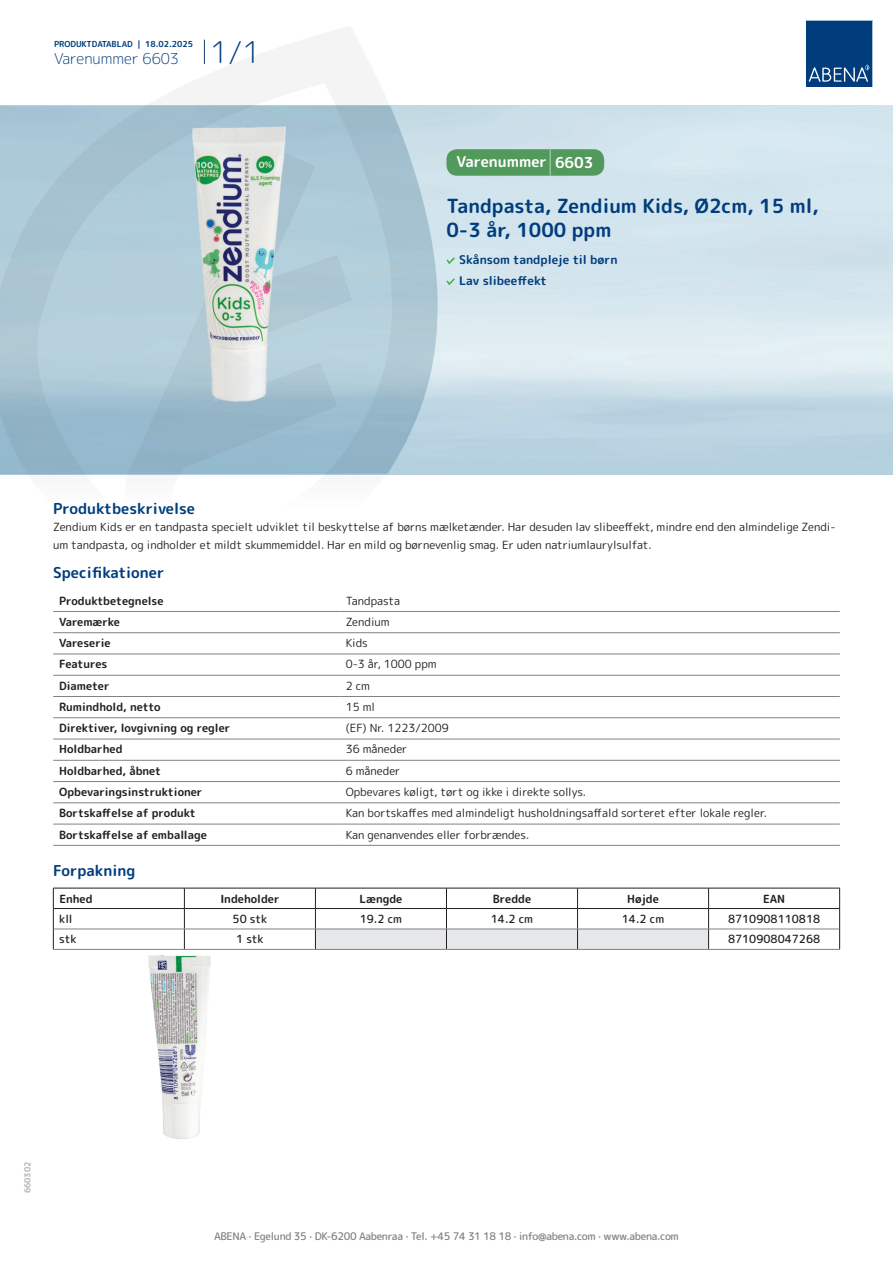
<style>
.page{position:relative;width:893px;height:1263px;background:#fff}
.page>*{position:absolute;margin:0;border:0;box-sizing:border-box;transform-origin:0 0}
.t1{font:700 19.5px/24px "Rounded Mplus 1 c";color:#013d7d}
.t2{font:700 15px "Rounded Mplus 1 c";color:#013d7d}
.t3{font:300 15px "Rounded Mplus 1 c";color:#013d7d}
.t4{font:700 15px "Rounded Mplus 1 c";color:#fff}
.t5{font:700 12px/21px "Rounded Mplus 1 c";color:#013d7d}
.t6{font:11.25px/18px "Rounded Mplus 1 c";color:#231f20}
.t7{font:700 11.25px "Rounded Mplus 1 c";color:#231f20}
.t8{font:500 11.25px "Rounded Mplus 1 c";color:#231f20}
.t9{font:500 10.5px "Rounded Mplus 1 c";letter-spacing:-.03em;color:#808285}
.t10{font:700 8.25px "Rounded Mplus 1 c";color:#013d7d}
.t11{font:700 8.25px "Rounded Mplus 1 c";color:#b2b3b7}
.s1{font-size:30px}
.s2{font-size:25.5px}
</style>
<div class="page">
<svg style="left:0;top:26px;width:439px;height:449px"></svg>
<svg style="left:0;top:106px;width:438px;height:368px;background:#a8c5d4"></svg>
<svg style="left:204px;top:40px;width:1px;height:24px"></svg>
<svg style="left:806px;top:20px;width:67px;height:67px;background:#144b86"></svg>
<img style="left:193px;top:127px;width:92px;height:275px">
<hr style="left:53px;top:611px;width:287px;height:1px;background:#808285">
<hr style="left:340px;top:611px;width:500px;height:1px;background:#808285">
<hr style="left:53px;top:632px;width:287px;height:1px;background:#808285">
<hr style="left:340px;top:632px;width:500px;height:1px;background:#808285">
<hr style="left:53px;top:654px;width:287px;height:1px;background:#808285">
<hr style="left:340px;top:654px;width:500px;height:1px;background:#808285">
<hr style="left:53px;top:675px;width:287px;height:1px;background:#808285">
<hr style="left:340px;top:675px;width:500px;height:1px;background:#808285">
<hr style="left:53px;top:696px;width:287px;height:1px;background:#808285">
<hr style="left:340px;top:696px;width:500px;height:1px;background:#808285">
<hr style="left:53px;top:717px;width:287px;height:1px;background:#808285">
<hr style="left:340px;top:717px;width:500px;height:1px;background:#808285">
<hr style="left:53px;top:739px;width:287px;height:1px;background:#808285">
<hr style="left:340px;top:739px;width:500px;height:1px;background:#808285">
<hr style="left:53px;top:760px;width:287px;height:1px;background:#808285">
<hr style="left:340px;top:760px;width:500px;height:1px;background:#808285">
<hr style="left:53px;top:781px;width:287px;height:1px;background:#808285">
<hr style="left:340px;top:781px;width:500px;height:1px;background:#808285">
<hr style="left:53px;top:802px;width:287px;height:1px;background:#808285">
<hr style="left:340px;top:802px;width:500px;height:1px;background:#808285">
<hr style="left:53px;top:824px;width:287px;height:1px;background:#808285">
<hr style="left:340px;top:824px;width:500px;height:1px;background:#808285">
<hr style="left:53px;top:845px;width:287px;height:1px;background:#808285">
<hr style="left:340px;top:845px;width:500px;height:1px;background:#808285">
<hr style="left:53px;top:888px;width:131px;height:1px;background:#231f20">
<hr style="left:184px;top:888px;width:131px;height:1px;background:#231f20">
<hr style="left:709px;top:888px;width:131px;height:1px;background:#231f20">
<hr style="left:53px;top:908px;width:131px;height:1px;background:#231f20">
<hr style="left:184px;top:908px;width:131px;height:1px;background:#231f20">
<hr style="left:709px;top:908px;width:131px;height:1px;background:#231f20">
<svg style="left:53px;top:888px;width:1px;height:61px"></svg>
<svg style="left:184px;top:888px;width:1px;height:61px"></svg>
<svg style="left:315px;top:888px;width:394px;height:61px"></svg>
<svg style="left:839px;top:888px;width:1px;height:61px"></svg>
<hr style="left:54px;top:929px;width:130px;height:1px;background:#808285">
<hr style="left:184px;top:929px;width:131px;height:1px;background:#808285">
<hr style="left:315px;top:929px;width:131px;height:1px;background:#808285">
<hr style="left:446px;top:929px;width:131px;height:1px;background:#808285">
<hr style="left:577px;top:929px;width:132px;height:1px;background:#808285">
<hr style="left:709px;top:929px;width:130px;height:1px;background:#808285">
<hr style="left:53px;top:949px;width:131px;height:1px;background:#808285">
<hr style="left:184px;top:949px;width:131px;height:1px;background:#808285">
<hr style="left:315px;top:949px;width:131px;height:1px;background:#808285">
<hr style="left:446px;top:949px;width:131px;height:1px;background:#808285">
<hr style="left:577px;top:949px;width:132px;height:1px;background:#808285">
<hr style="left:709px;top:949px;width:131px;height:1px;background:#808285">
<img style="left:149px;top:955px;width:62px;height:183px">
<svg style="left:446px;top:257px;width:9px;height:7px"></svg>
<svg style="left:446px;top:278px;width:9px;height:7px"></svg>
<div style="left:446px;top:149px;width:158px;height:27px;background:#52995c;border-radius:10px"></div>
<p class="t10" style="left:54px;top:38px;width:141px">PRODUKTDATABLAD | 18.02.2025</p>
<h2 class="t3" style="left:54px;top:48px;width:208px">Varenummer 6603 <span class="s1">1/1</span></h2>
<h2 class="t4" style="left:457px;top:151px;width:138px">Varenummer <span class="s2">|</span> 6603</h2>
<h1 class="t1" style="left:446px;top:194px;width:374px">Tandpasta, Zendium Kids, Ø2cm, 15 ml,<br>0-3 år, 1000 ppm</h1>
<p class="t5" style="left:459px;top:249px;width:160px">Skånsom tandpleje til børn<br>Lav slibeeffekt</p>
<h2 class="t2" style="left:53px;top:498px;width:143px">Produktbeskrivelse</h2>
<p class="t6" style="left:53px;top:517px;width:784px">Zendium Kids er en tandpasta specielt udviklet til beskyttelse af børns mælketænder. Har desuden lav slibeeffekt, mindre end den almindelige Zendi&shy;um tandpasta, og indholder et mildt skummemiddel. Har en mild og børnevenlig smag. Er uden natriumlaurylsulfat.</p>
<h2 class="t2" style="left:53px;top:562px;width:113px">Specifikationer</h2>
<p class="t7" style="left:59px;top:592px;width:106px">Produktbetegnelse</p>
<p class="t6" style="left:346px;top:591px;width:56px">Tandpasta</p>
<p class="t7" style="left:59px;top:614px;width:62px">Varemærke</p>
<p class="t6" style="left:346px;top:613px;width:45px">Zendium</p>
<p class="t7" style="left:59px;top:635px;width:53px">Vareserie</p>
<p class="t6" style="left:346px;top:634px;width:24px">Kids</p>
<p class="t7" style="left:59px;top:656px;width:50px">Features</p>
<p class="t6" style="left:346px;top:655px;width:92px">0-3 år, 1000 ppm</p>
<p class="t7" style="left:59px;top:678px;width:52px">Diameter</p>
<p class="t6" style="left:346px;top:676px;width:26px">2 cm</p>
<p class="t7" style="left:59px;top:699px;width:103px">Rumindhold, netto</p>
<p class="t6" style="left:346px;top:698px;width:31px">15 ml</p>
<p class="t7" style="left:59px;top:720px;width:173px">Direktiver, lovgivning og regler</p>
<p class="t6" style="left:346px;top:719px;width:104px">(EF) Nr. 1223/2009</p>
<p class="t7" style="left:59px;top:741px;width:65px">Holdbarhed</p>
<p class="t6" style="left:346px;top:740px;width:63px">36 måneder</p>
<p class="t7" style="left:59px;top:763px;width:104px">Holdbarhed, åbnet</p>
<p class="t6" style="left:346px;top:762px;width:56px">6 måneder</p>
<p class="t7" style="left:59px;top:784px;width:145px">Opbevaringsinstruktioner</p>
<p class="t6" style="left:346px;top:783px;width:242px">Opbevares køligt, tørt og ikke i direkte sollys.</p>
<p class="t7" style="left:59px;top:805px;width:138px">Bortskaffelse af produkt</p>
<p class="t6" style="left:346px;top:804px;width:423px">Kan bortskaffes med almindeligt husholdningsaffald sorteret efter lokale regler.</p>
<p class="t7" style="left:59px;top:826px;width:149px">Bortskaffelse af emballage</p>
<p class="t6" style="left:346px;top:825px;width:185px">Kan genanvendes eller forbrændes.</p>
<h2 class="t2" style="left:53px;top:859px;width:84px">Forpakning</h2>
<p class="t7" style="left:59px;top:890px;width:35px">Enhed</p>
<p class="t7" style="left:220px;top:890px;width:61px">Indeholder</p>
<p class="t7" style="left:359px;top:890px;width:44px">Længde</p>
<p class="t7" style="left:493px;top:890px;width:40px">Bredde</p>
<p class="t7" style="left:627px;top:890px;width:33px">Højde</p>
<p class="t7" style="left:763px;top:890px;width:24px">EAN</p>
<p class="t8" style="left:59px;top:911px;width:15px">kll</p>
<p class="t8" style="left:233px;top:911px;width:36px">50 stk</p>
<p class="t8" style="left:360px;top:911px;width:44px">19.2 cm</p>
<p class="t8" style="left:491px;top:911px;width:44px">14.2 cm</p>
<p class="t8" style="left:622px;top:911px;width:44px">14.2 cm</p>
<p class="t8" style="left:728px;top:911px;width:94px">8710908110818</p>
<p class="t8" style="left:59px;top:931px;width:19px">stk</p>
<p class="t8" style="left:236px;top:931px;width:29px">1 stk</p>
<p class="t8" style="left:728px;top:931px;width:94px">8710908047268</p>
<p class="t11" style="left:22px;top:1193px;width:33px;rotate:-90deg">660302</p>
<p class="t9" style="left:214px;top:1229px;width:466px">ABENA · Egelund 35 · DK-6200 Aabenraa · Tel. +45 74 31 18 18 · info@abena.com · www.abena.com</p>
</div>
